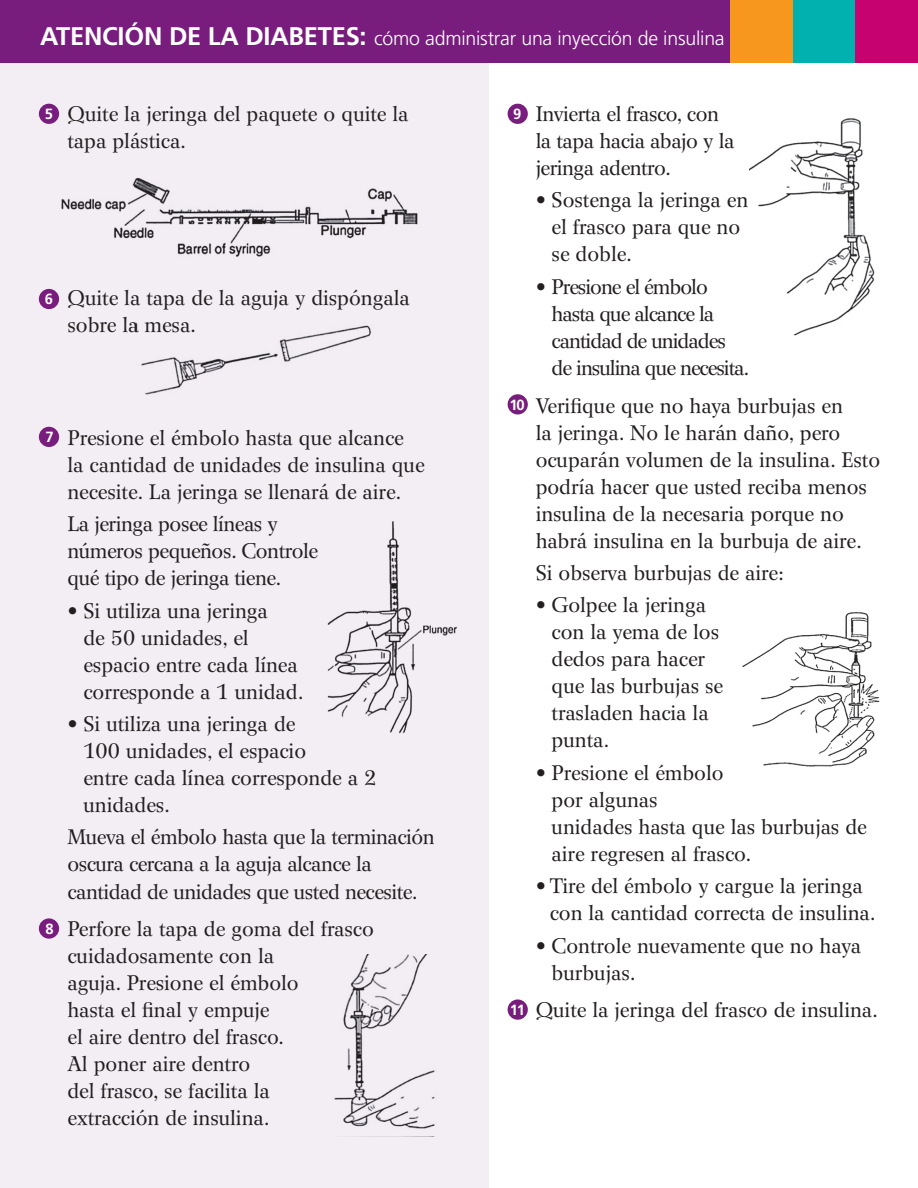
<style>
.page{position:relative;width:918px;height:1188px;background:#fff}
.page>*{position:absolute;margin:0;border:0;box-sizing:border-box;transform-origin:0 0}
.t1{font:21px/27px "Wilke";color:#231f20}
.t2{font:21px/27px "Wilke";letter-spacing:-.02em;color:#231f20}
.t3{font:21px/27px "Wilke";letter-spacing:-.045em;color:#231f20}
.t4{font:300 19.5px "Frutiger";letter-spacing:-.01em;color:#fff}
.t5{font:700 14.7px "Frutiger";color:#fff}
.s1{font-weight:700;font-size:25.5px}
</style>
<div class="page">
<div style="left:0;top:60px;width:488px;height:1128px;background:#efe7f1"></div>
<img style="left:327px;top:521px;width:130px;height:213px">
<img style="left:334px;top:955px;width:101px;height:182px">
<img style="left:750px;top:118px;width:125px;height:218px">
<img style="left:141px;top:325px;width:230px;height:70px">
<img style="left:61px;top:177px;width:357px;height:80px">
<div style="left:0;top:0;width:918px;height:63px;background:#781d7d"></div>
<div style="left:855px;top:0;width:63px;height:63px;background:#c60170"></div>
<div style="left:792px;top:0;width:63px;height:63px;background:#00b1b0"></div>
<div style="left:731px;top:0;width:62px;height:63px;background:#f7971d"></div>
<div style="left:39px;top:104px;width:20px;height:20px;background:#781d7d;border-radius:50%"></div>
<div style="left:39px;top:289px;width:20px;height:20px;background:#781d7d;border-radius:50%"></div>
<div style="left:39px;top:427px;width:20px;height:20px;background:#781d7d;border-radius:50%"></div>
<div style="left:39px;top:918px;width:20px;height:21px;background:#781d7d;border-radius:50%"></div>
<div style="left:508px;top:104px;width:20px;height:20px;background:#781d7d;border-radius:50%"></div>
<div style="left:508px;top:394px;width:20px;height:20px;background:#781d7d;border-radius:50%"></div>
<div style="left:508px;top:999px;width:20px;height:21px;background:#781d7d;border-radius:50%"></div>
<img style="left:742px;top:612px;width:138px;height:155px">
<p class="t4" style="left:40px;top:27px;width:686px"><span class="s1">ATENCIÓN DE LA DIABETES:</span> cómo administrar una inyección de insulina</p>
<p class="t5" style="left:45px;top:106px;width:10px">5</p>
<p class="t1" style="left:68px;top:100px;width:343px">Quite la jeringa del paquete o quite la tapa plástica.</p>
<p class="t5" style="left:45px;top:291px;width:10px">6</p>
<p class="t1" style="left:68px;top:284px;width:344px">Quite la tapa de la aguja y dispóngala sobre la mesa.</p>
<p class="t5" style="left:45px;top:429px;width:10px">7</p>
<p class="t5" style="left:45px;top:920px;width:10px">8</p>
<p class="t1" style="left:68px;top:424px;width:359px">Presione el émbolo hasta que alcance la cantidad de unidades de insulina que necesite. La jeringa se llenará de aire.</p>
<p class="t2" style="left:68px;top:511px;width:252px">La jeringa posee líneas y números pequeños. Controle qué tipo de jeringa tiene.</p>
<p class="t1" style="left:83px;top:597px;width:222px;text-indent:-16px">• Si utiliza una jeringa<br>de 50 unidades, el espacio entre cada línea corresponde a 1 unidad.</p>
<p class="t1" style="left:83px;top:710px;width:294px;text-indent:-16px">• Si utiliza una jeringa de<br>100 unidades, el espacio<br>entre cada línea corresponde a 2 unidades.</p>
<p class="t2" style="left:67px;top:824px;width:369px">Mueva el émbolo hasta que la terminación oscura cercana a la aguja alcance la cantidad de unidades que usted necesite.</p>
<p class="t1" style="left:68px;top:916px;width:308px">Perfore la tapa de goma del frasco cuidadosamente con la<br>aguja. Presione el émbolo<br>hasta el final y empuje<br>el aire dentro del frasco.<br>Al poner aire dentro<br>del frasco, se facilita la<br>extracción de insulina.</p>
<p class="t5" style="left:513px;top:105px;width:10px">9</p>
<p class="t5" style="left:509px;top:396px;width:17px">10</p>
<p class="t5" style="left:510px;top:1001px;width:17px">11</p>
<p class="t2" style="left:536px;top:100px;width:200px">Invierta el frasco, con la tapa hacia abajo y la jeringa adentro.</p>
<p class="t1" style="left:552px;top:187px;width:198px;text-indent:-16px">• Sostenga la jeringa en el frasco para que no se doble.</p>
<p class="t3" style="left:552px;top:273px;width:200px;text-indent:-16px">• Presione el émbolo hasta que alcance la cantidad de unidades de insulina que necesita.</p>
<p class="t1" style="left:536px;top:392px;width:346px">Verifique que no haya burbujas en<br>la jeringa. No le harán daño, pero ocuparán volumen de la insulina. Esto podría hacer que usted reciba menos insulina de la necesaria porque no habrá insulina en la burbuja de aire.</p>
<p class="t1" style="left:536px;top:559px;width:250px">Si observa burbujas de aire:</p>
<p class="t1" style="left:552px;top:592px;width:173px;text-indent:-16px">• Golpee la jeringa con la yema de los dedos para hacer que las burbujas se trasladen hacia la punta.</p>
<p class="t1" style="left:552px;top:759px;width:317px;text-indent:-16px">• Presione el émbolo<br>por algunas<br>unidades hasta que las burbujas de aire regresen al frasco.</p>
<p class="t1" style="left:550px;top:873px;width:328px;text-indent:-14px">• Tire del émbolo y cargue la jeringa con la cantidad correcta de insulina.</p>
<p class="t1" style="left:552px;top:932px;width:311px;text-indent:-16px">• Controle nuevamente que no haya burbujas.</p>
<p class="t1" style="left:536px;top:997px;width:344px">Quite la jeringa del frasco de insulina.</p>
</div>
